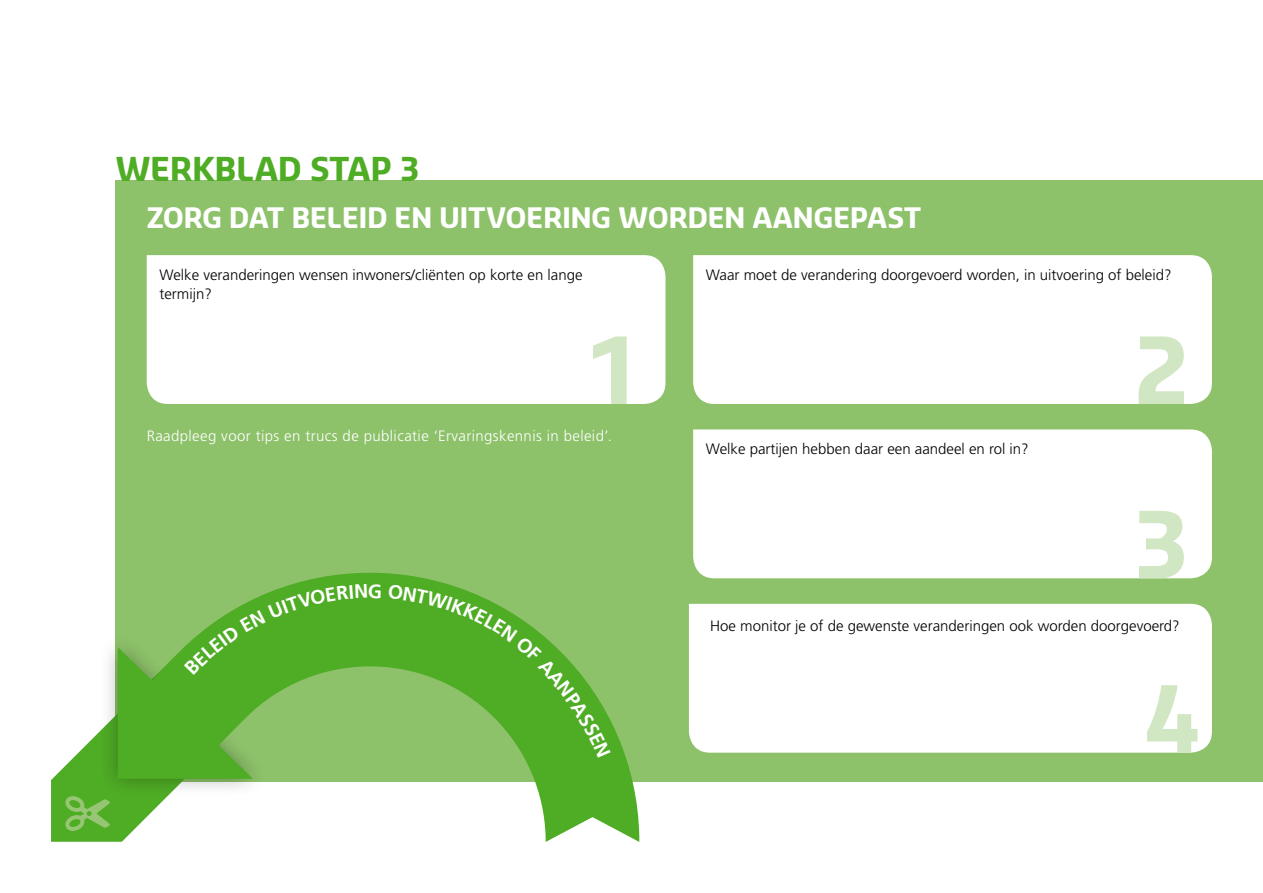
<style>
.page{position:relative;width:1263px;height:893px;background:#fff}
.page>*{position:absolute;margin:0;border:0;box-sizing:border-box;transform-origin:0 0}
.t1{font:700 90px "Sansa Pro";color:#d1e6c2}
.t2{font:700 31.5px "Sansa Pro";color:#4fac25}
.t3{font:700 27px "Sansa Pro";color:#fff}
.t4{font:300 15px/19.5px "Frutiger";color:#000}
.t5{font:300 15px "Frutiger";letter-spacing:.025em;color:#fff}
</style>
<div class="page">
<div style="left:116px;top:180px;width:1147px;height:601px;background:#8dc16a"></div>
<svg style="left:51px;top:546px;width:588px;height:296px"></svg>
<div style="left:99px;top:632px;width:169px;height:165px;background:#000;opacity:.3"></div>
<svg style="left:65px;top:796px;width:45px;height:35px;background:#6eb747"></svg>
<div style="left:147px;top:255px;width:518px;height:149px;background:#fff"></div>
<div style="left:693px;top:255px;width:519px;height:149px;background:#fff"></div>
<div style="left:693px;top:429px;width:519px;height:149px;background:#fff"></div>
<div style="left:689px;top:604px;width:523px;height:149px;background:#fff"></div>
<svg style="left:118px;top:584px;width:263px;height:195px"></svg>
<svg style="left:388px;top:585px;width:222px;height:173px"></svg>
<h2 class="t2" style="left:116px;top:147px;width:305px">WERKBLAD STAP 3</h2>
<h3 class="t3" style="left:147px;top:200px;width:776px">ZORG DAT BELEID EN UITVOERING WORDEN AANGEPAST</h3>
<p class="t4" style="left:159px;top:265px;width:425px">Welke veranderingen wensen inwoners/cliënten op korte en lange termijn?</p>
<h1 class="t1" style="left:587px;top:308px;width:58px">1</h1>
<p class="t5" style="left:147px;top:428px;width:467px">Raadpleeg voor tips en trucs de publicatie ‘Ervaringskennis in beleid’.</p>
<p class="t4" style="left:706px;top:265px;width:467px">Waar moet de verandering doorgevoerd worden, in uitvoering of beleid?</p>
<p class="t4" style="left:706px;top:439px;width:324px">Welke partijen hebben daar een aandeel en rol in?</p>
<h1 class="t1" style="left:1133px;top:308px;width:58px">2</h1>
<h1 class="t1" style="left:1133px;top:483px;width:58px">3</h1>
<p class="t4" style="left:710px;top:616px;width:471px">Hoe monitor je of de gewenste veranderingen ook worden doorgevoerd?</p>
<h1 class="t1" style="left:1144px;top:657px;width:58px">4</h1>
</div>
